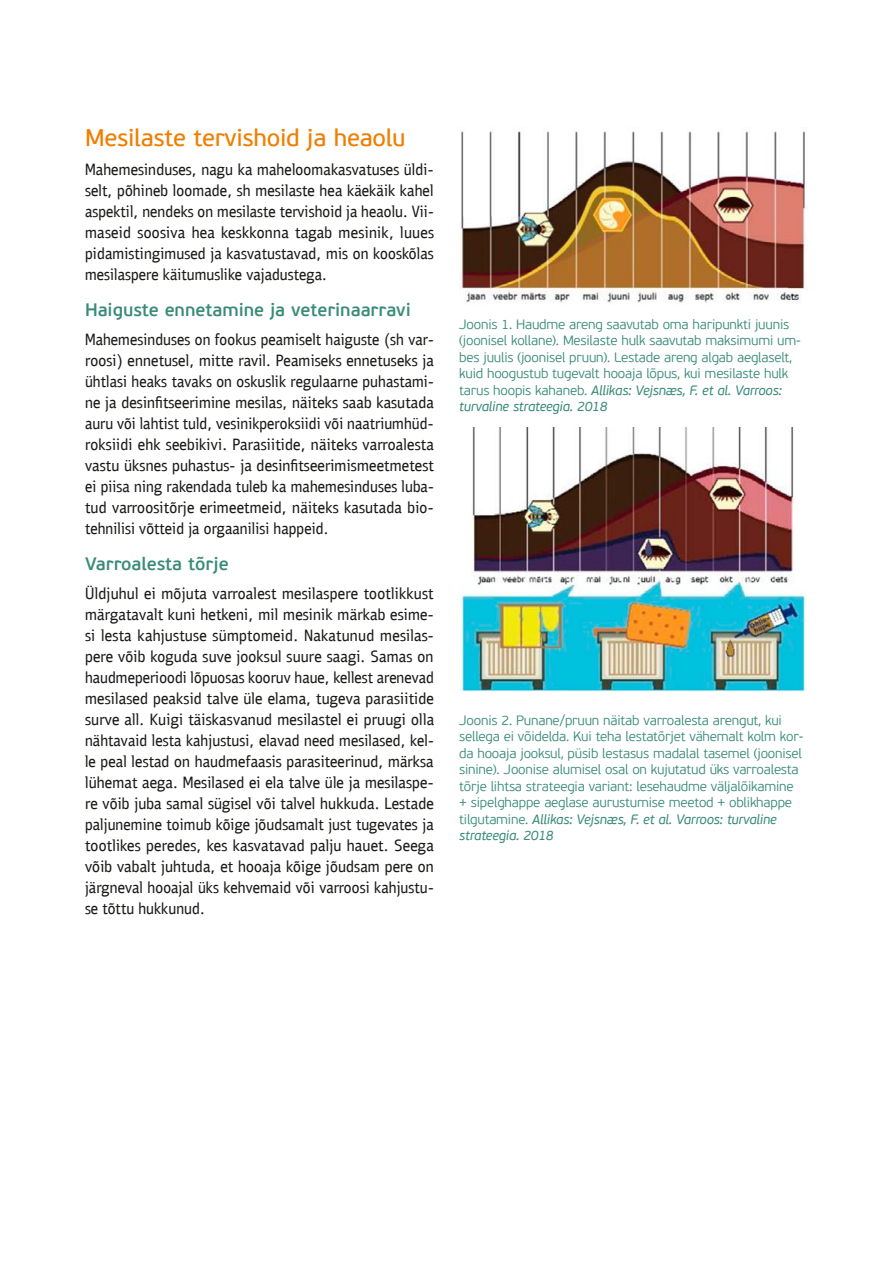
<style>
.page{position:relative;width:893px;height:1263px;background:#fff}
.page>*{position:absolute;margin:0;border:0;box-sizing:border-box;transform-origin:0 0}
.t1{font:24px "PF Beau Sans Pro Bbook";letter-spacing:-.015em;color:#f07e00}
.t2{font:600 18px "PF Beau Sans Pro";letter-spacing:-.005em;color:#398b78}
.t3{font:16.5px "PF Bulletin Sans Pro";color:#1a1a18}
.t4{font:300 13.5px/16.5px "PF Beau Sans Pro";letter-spacing:-.015em;color:#398b78}
.s1{font-weight:400;font-style:italic}
</style>
<div class="page">
<img style="left:461px;top:131px;width:347px;height:172px">
<img style="left:459px;top:427px;width:346px;height:265px">
<h1 class="t1" style="left:85px;top:123px;width:322px">Mesilaste tervishoid ja heaolu</h1>
<p class="t3" style="left:138px;top:160px;width:96px">▲■◆▲▲ ■ ◆</p>
<p class="t3" style="left:292px;top:160px;width:21px">●□□</p>
<p class="t3" style="left:346px;top:160px;width:71px">▲❖ ▼◆▲ ▲ ✓●</p>
<p class="t3" style="left:85px;top:181px;width:24px">▲ ●▼</p>
<p class="t3" style="left:145px;top:181px;width:49px">■ ●□□</p>
<p class="t3" style="left:237px;top:181px;width:72px">▲ ▲● ▲▼</p>
<p class="t3" style="left:430px;top:181px;width:5px">●</p>
<p class="t3" style="left:92px;top:202px;width:74px">▲ ▼● ■■</p>
<p class="t3" style="left:188px;top:202px;width:27px">▲ □■</p>
<p class="t3" style="left:236px;top:202px;width:95px">▲●▲▼ ▼ ❖▲□</p>
<p class="t3" style="left:384px;top:202px;width:21px">□●◆</p>
<p class="t3" style="left:105px;top:223px;width:74px">▲ ▲□□▲ ❖</p>
<p class="t3" style="left:236px;top:223px;width:66px">▲ □■■ ▼</p>
<p class="t3" style="left:400px;top:223px;width:35px">●◆◆ ▲</p>
<p class="t3" style="left:129px;top:244px;width:25px">▲▼■</p>
<p class="t3" style="left:241px;top:244px;width:61px">▲❖ ▼◆▲▼ ❖</p>
<p class="t3" style="left:342px;top:244px;width:93px">▲ □■ □□▲ ● ▲</p>
<p class="t3" style="left:104px;top:265px;width:28px">▲●▲</p>
<p class="t3" style="left:181px;top:265px;width:44px">▼◆ ◆▲●</p>
<p class="t3" style="left:246px;top:265px;width:54px">❖ ◆▲▼</p>
<h2 class="t2" style="left:85px;top:299px;width:327px">Haiguste ennetamine ja veterinaarravi</h2>
<p class="t3" style="left:137px;top:330px;width:120px">▲■ ◆▲ ▲ □■ □□ ◆▲</p>
<p class="t3" style="left:299px;top:330px;width:23px">▲ ●▼</p>
<p class="t3" style="left:353px;top:330px;width:64px">◆▲▼ ▲ ❖</p>
<p class="t3" style="left:90px;top:351px;width:23px">□□▲</p>
<p class="t3" style="left:135px;top:351px;width:56px">■■ ▼◆▲ ●</p>
<p class="t3" style="left:315px;top:351px;width:104px">▲ ▲ ■■ ▼◆▲ ▲</p>
<p class="t3" style="left:85px;top:372px;width:39px">✓▼●▲</p>
<p class="t3" style="left:161px;top:372px;width:115px">▲ ▼ ❖ ▲ □■ □▲ ◆▲●</p>
<p class="t3" style="left:311px;top:372px;width:95px">◆● ■ ◆ ▲▼</p>
<p class="t3" style="left:85px;top:393px;width:9px">■</p>
<p class="t3" style="left:137px;top:393px;width:39px">▲■ ▼▲</p>
<p class="t3" style="left:215px;top:393px;width:135px">■ ▲●▲ ■▼ ▲ ▲</p>
<p class="t3" style="left:391px;top:393px;width:21px">▲◆▼</p>
<p class="t3" style="left:92px;top:414px;width:157px">◆◆ ❖ ● ▼▲▼ ▼◆● ❖ ▲■</p>
<p class="t3" style="left:325px;top:414px;width:97px">❖ ■▼◆ ✓</p>
<p class="t3" style="left:311px;top:435px;width:117px">■▼ ▲ ❖ □●▲▼</p>
<p class="t3" style="left:85px;top:456px;width:146px">❖ ▲▼◆ ✓ ▲■ ▲ ◆ ▲▼◆▲</p>
<p class="t3" style="left:272px;top:456px;width:39px">▲■ ▼▲</p>
<p class="t3" style="left:351px;top:456px;width:84px">▲ ▼ ▼▲▼</p>
<p class="t3" style="left:117px;top:477px;width:39px">▲ ■ ■</p>
<p class="t3" style="left:193px;top:477px;width:61px">■ ▼◆●</p>
<p class="t3" style="left:344px;top:477px;width:70px">▲■ ◆▲ ▲ ●◆</p>
<p class="t3" style="left:85px;top:498px;width:86px">▼◆ ❖ □□▲ ▼</p>
<p class="t3" style="left:292px;top:498px;width:88px">■ ▼ ▲ ▲◆▼</p>
<p class="t3" style="left:85px;top:519px;width:81px">▼ ■●▲ ❖ ▼▼</p>
<p class="t3" style="left:204px;top:519px;width:63px">□ ■●▲</p>
<h2 class="t2" style="left:85px;top:553px;width:145px">Varroalesta tõrje</h2>
<p class="t3" style="left:95px;top:584px;width:45px">● ◆◆●</p>
<p class="t3" style="left:186px;top:584px;width:92px">◆▼ ❖ □●▲▼</p>
<p class="t3" style="left:302px;top:584px;width:29px">▲●▲</p>
<p class="t3" style="left:364px;top:584px;width:71px">▼□□▼● ◆▲▼</p>
<p class="t3" style="left:126px;top:605px;width:67px">▼ ❖ ●▼ ◆■</p>
<p class="t3" style="left:275px;top:605px;width:48px">● ▲ ■</p>
<p class="t3" style="left:85px;top:626px;width:40px">▲ ● ▲▼</p>
<p class="t3" style="left:165px;top:626px;width:97px">◆▲▼◆▲ ▲✓ ▼□</p>
<p class="t3" style="left:336px;top:626px;width:31px">▼◆■◆</p>
<p class="t3" style="left:400px;top:626px;width:29px">▲●▲</p>
<p class="t3" style="left:118px;top:647px;width:65px">❖ □ ◆</p>
<p class="t3" style="left:203px;top:647px;width:132px">▲◆❖ □□ ▲◆● ▲◆◆ ▲</p>
<p class="t3" style="left:407px;top:647px;width:28px">▲ □■</p>
<p class="t3" style="left:159px;top:668px;width:160px">□□ ● ◆□▲ ▲ □□ ◆❖ ◆</p>
<p class="t3" style="left:348px;top:668px;width:27px">●● ▲▼</p>
<p class="t3" style="left:105px;top:689px;width:29px">▲●▲</p>
<p class="t3" style="left:184px;top:689px;width:97px">▲ ▼ ●❖ ✓● ●</p>
<p class="t3" style="left:316px;top:689px;width:38px">▼◆ ❖</p>
<p class="t3" style="left:85px;top:710px;width:83px">▲◆ ❖ ●● ◆</p>
<p class="t3" style="left:188px;top:710px;width:77px">▼ ▲ ▲❖■◆</p>
<p class="t3" style="left:297px;top:710px;width:46px">▲●▲▼●</p>
<p class="t3" style="left:377px;top:710px;width:51px">◆◆ □●●</p>
<p class="t3" style="left:85px;top:731px;width:44px">■ ▼❖</p>
<p class="t3" style="left:152px;top:731px;width:24px">● ▲▼</p>
<p class="t3" style="left:212px;top:731px;width:34px">◆▲▼◆▲</p>
<p class="t3" style="left:266px;top:731px;width:47px">● ❖ ■</p>
<p class="t3" style="left:358px;top:731px;width:28px">▲●▲</p>
<p class="t3" style="left:424px;top:731px;width:5px">●</p>
<p class="t3" style="left:85px;top:752px;width:135px">● ● ● ▲▼ □■ ◆</p>
<p class="t3" style="left:201px;top:773px;width:29px">▲●▲</p>
<p class="t3" style="left:273px;top:773px;width:65px">● ▼ ●❖ ✓●</p>
<p class="t3" style="left:385px;top:773px;width:29px">▲●▲</p>
<p class="t3" style="left:103px;top:794px;width:71px">❖ ◆ ▲</p>
<p class="t3" style="left:200px;top:794px;width:161px">● ▲✓ ▲● ❖ ▼●❖● ◆ ◆</p>
<p class="t3" style="left:100px;top:815px;width:25px">●◆■</p>
<p class="t3" style="left:147px;top:815px;width:58px">■ ▼□ ◆</p>
<p class="t3" style="left:315px;top:815px;width:104px">●▼ ◆▲▼ ▼◆ ❖ ▼ ▲</p>
<p class="t3" style="left:85px;top:836px;width:57px">▼□□▼● ▲</p>
<p class="t3" style="left:190px;top:836px;width:100px">▲ ▲ ▲❖▼❖</p>
<p class="t3" style="left:147px;top:857px;width:49px">●▼ ◆ ▼◆</p>
<p class="t3" style="left:228px;top:857px;width:36px">▼ □□</p>
<p class="t3" style="left:110px;top:878px;width:111px">■❖● □□ ● ✓▲</p>
<p class="t3" style="left:296px;top:878px;width:71px">❖ ❖ □□▲</p>
<p class="t3" style="left:401px;top:878px;width:28px">◆▲▼◆</p>
<p class="t3" style="left:85px;top:899px;width:108px">▲ ▼ ▼▼◆ ◆ ◆■◆</p>
<p class="t4" style="left:459px;top:316px;width:343px">Joonis 1. Haudme areng saavutab oma haripunkti juunis (joonisel kollane). Mesilaste hulk saavutab maksimumi um&shy;bes juulis (joonisel pruun). Lestade areng algab aeglaselt, kuid hoogustub tugevalt hooaja lõpus, kui mesilaste hulk tarus hoopis kahaneb. <span class="s1">Allikas: Vejsnæs, F. et al. Varroos: turvaline strateegia. 2018</span></p>
<p class="t4" style="left:459px;top:712px;width:346px">Joonis 2. Punane/pruun näitab varroalesta arengut, kui sellega ei võidelda. Kui teha lestatõrjet vähemalt kolm kor&shy;da hooaja jooksul, püsib lestasus madalal tasemel (joonisel sinine). Joonise alumisel osal on kujutatud üks varroalesta tõrje lihtsa strateegia variant: lesehaudme väljalõikamine + sipelghappe aeglase aurustumise meetod + oblikhappe tilgutamine. <span class="s1">Allikas: Vejsnæs, F. et al. Varroos: turvaline strateegia. 2018</span></p>
</div>
